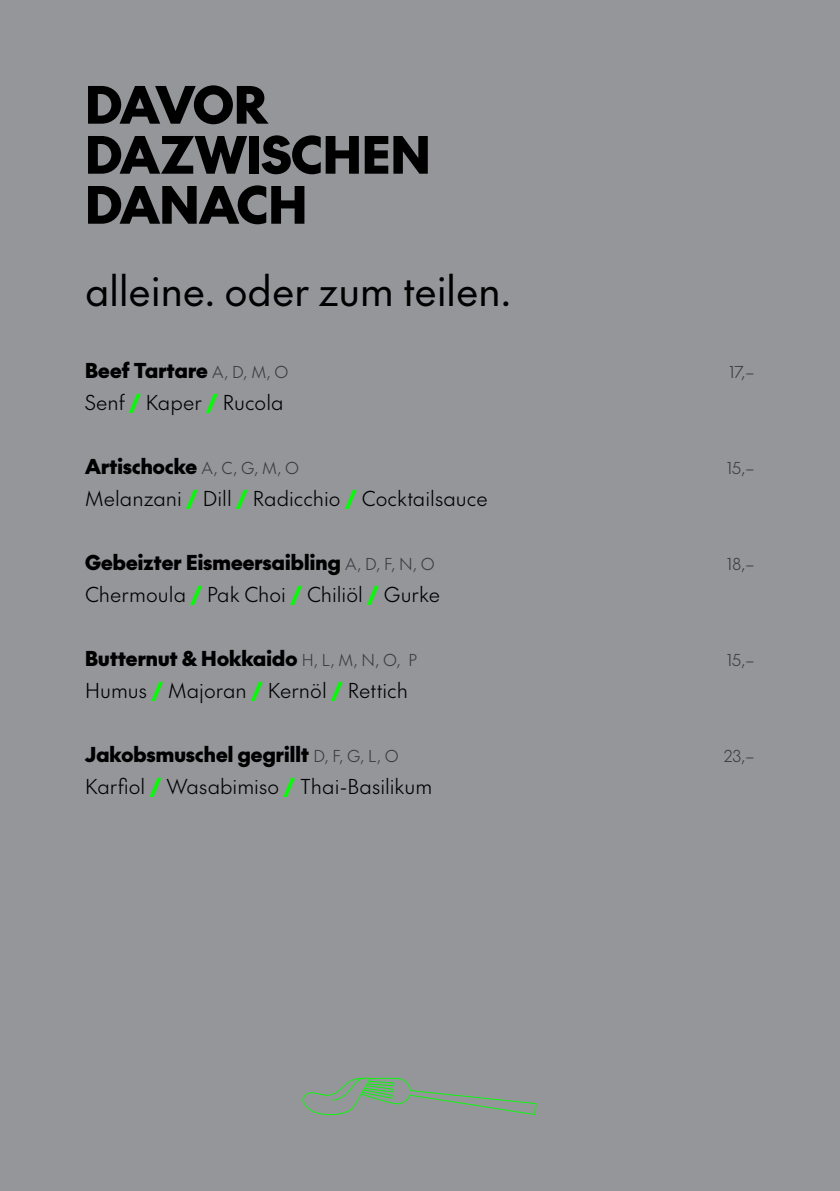
<style>
.page{position:relative;width:840px;height:1191px;background:#fff}
.page>*{position:absolute;margin:0;border:0;box-sizing:border-box;transform-origin:0 0}
.t1{font:900 50px "The Future";letter-spacing:-.005em;color:#000}
.t2{font:40px "The Future";letter-spacing:-.01em;color:#000}
.t3{font:300 20px "The Future";color:#000}
.t4{font:900 20px "The Future";letter-spacing:.005em;color:#000}
.t5{font:300 16px "The Future";letter-spacing:.015em;color:#3b3c43}
.s1{font-weight:300;font-size:16px;color:#3b3c43}
.s2{font-weight:900;color:#0f0}
</style>
<div class="page">
<div style="left:0;top:0;width:839px;height:1191px;background:#94969a"></div>
<svg style="left:303px;top:1077px;width:233px;height:38px"></svg>
<p class="t1" style="left:85px;top:68px;width:183px">DAVOR</p>
<p class="t1" style="left:85px;top:118px;width:347px">DAZWISCHEN</p>
<p class="t1" style="left:85px;top:168px;width:223px">DANACH</p>
<p class="t2" style="left:85px;top:264px;width:427px">alleine. oder zum teilen.</p>
<p class="t4" style="left:85px;top:356px;width:205px">Beef Tartare <span class="s1">A, D, M, O</span></p>
<p class="t5" style="left:728px;top:361px;width:27px">17,–</p>
<p class="t3" style="left:85px;top:389px;width:200px">Senf <span class="s2">/</span> Kaper <span class="s2">/</span> Rucola</p>
<p class="t4" style="left:85px;top:452px;width:215px">Artischocke <span class="s1">A, C, G, M, O</span></p>
<p class="t5" style="left:726px;top:457px;width:30px">15,–</p>
<p class="t3" style="left:85px;top:485px;width:404px">Melanzani <span class="s2">/</span> Dill <span class="s2">/</span> Radicchio <span class="s2">/</span> Cocktailsauce</p>
<p class="t4" style="left:85px;top:548px;width:351px">Gebeizter Eismeersaibling <span class="s1">A, D, F, N, O</span></p>
<p class="t5" style="left:726px;top:553px;width:30px">18,–</p>
<p class="t3" style="left:85px;top:581px;width:356px">Chermoula <span class="s2">/</span> Pak Choi <span class="s2">/</span> Chiliöl <span class="s2">/</span> Gurke</p>
<p class="t4" style="left:85px;top:644px;width:333px">Butternut &amp; Hokkaido <span class="s1">H, L, M, N, O, P</span></p>
<p class="t5" style="left:726px;top:649px;width:30px">15,–</p>
<p class="t3" style="left:85px;top:677px;width:324px">Humus <span class="s2">/</span> Majoran <span class="s2">/</span> Kernöl <span class="s2">/</span> Rettich</p>
<p class="t4" style="left:85px;top:740px;width:315px">Jakobsmuschel gegrillt <span class="s1">D, F, G, L, O</span></p>
<p class="t5" style="left:723px;top:745px;width:32px">23,–</p>
<p class="t3" style="left:85px;top:773px;width:348px">Karfiol <span class="s2">/</span> Wasabimiso <span class="s2">/</span> Thai-Basilikum</p>
</div>
